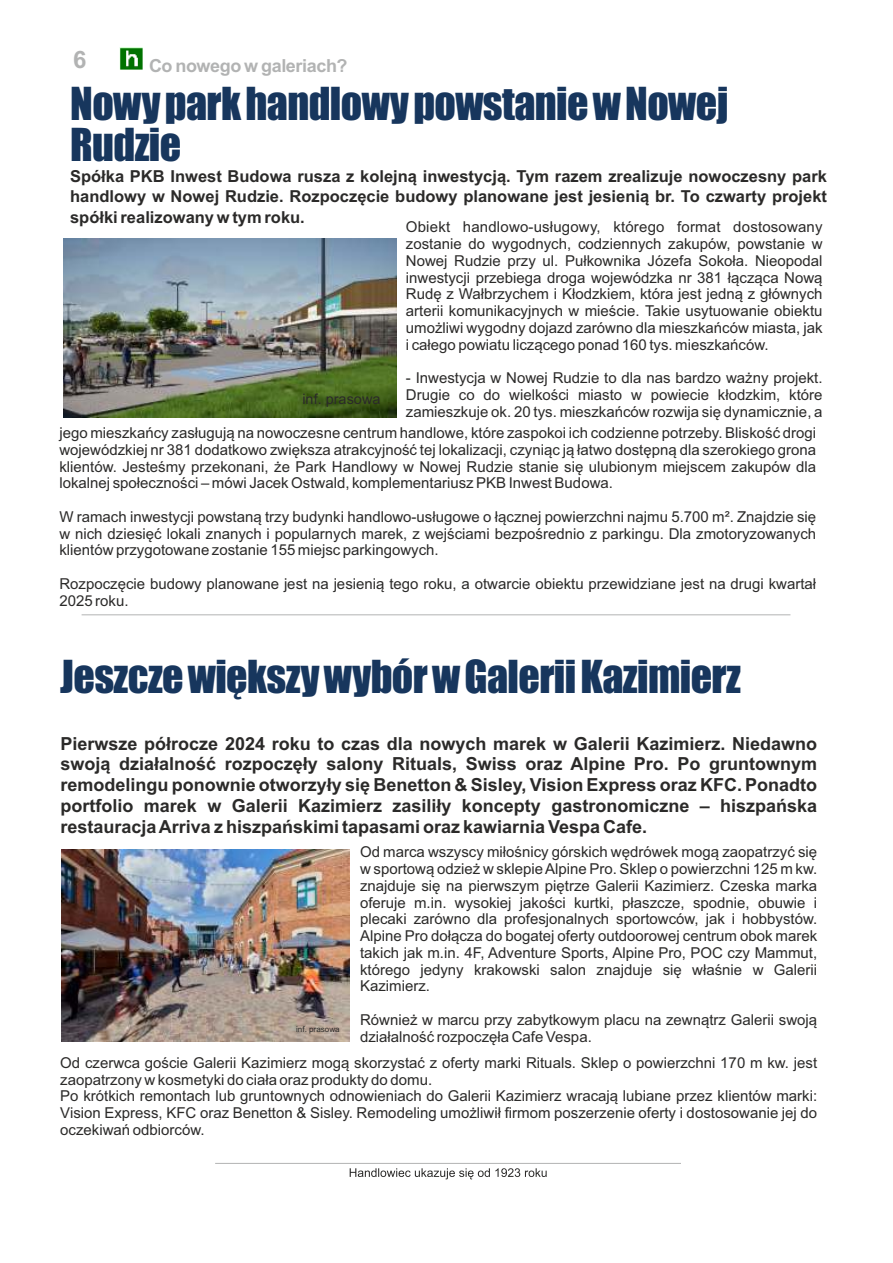
<style>
.page{position:relative;width:893px;height:1263px;background:#fff}
.page>*{position:absolute;margin:0;border:0;box-sizing:border-box;transform-origin:0 0}
.t1{font:42px/41px "Impact";letter-spacing:-.015em;color:#17365d}
.t2{font:700 24px "Arial";color:#b2b3b3}
.t3{font:700 18px/20.7px "Arial";color:#2b2a29;text-align:justify}
.t4{font:700 18px "Arial";letter-spacing:-.02em;color:#b2b3b3}
.t5{font:700 16.5px/20.7px "Arial";color:#2b2a29;text-align:justify}
.t6{font:15px/16.8px "Arial";color:#2b2a29;text-align:justify}
.t7{font:14.55px "Arial";color:#2b2a29}
.t8{font:8.1px "Arial";color:#2b2a29}
</style>
<div class="page">
<img style="left:120px;top:47px;width:23px;height:23px">
<hr style="left:215px;top:1163px;width:466px;height:1px;background:#b2b3b3">
<svg style="left:350px;top:1168px;width:197px;height:11px"></svg>
<hr style="left:82px;top:615px;width:708px;height:1px;background:#b2b3b3">
<img style="left:64px;top:239px;width:333px;height:178px">
<img style="left:61px;top:849px;width:288px;height:192px">
<h2 class="t2" style="left:73px;top:51px;width:15px">6</h2>
<p class="t4" style="left:149px;top:59px;width:200px">Co nowego w galeriach?</p>
<h1 class="t1" style="left:70px;top:85px;width:660px">Nowy park handlowy powstanie w Nowej<br>Rudzie</h1>
<p class="t5" style="left:70px;top:167px;width:758px">Spółka PKB Inwest Budowa rusza z kolejną inwestycją. Tym razem zrealizuje nowoczesny park handlowy w Nowej Rudzie. Rozpoczęcie budowy planowane jest jesienią br. To czwarty projekt spółki realizowany w tym roku.</p>
<p class="t6" style="left:406px;top:220px;width:418px">Obiekt handlowo-usługowy, którego format dostosowany zostanie do wygodnych, codziennych zakupów, powstanie w Nowej Rudzie przy ul. Pułkownika Józefa Sokoła. Nieopodal inwestycji przebiega droga wojewódzka nr 381 łącząca Nową Rudę z Wałbrzychem i Kłodzkiem, która jest jedną z głównych arterii komunikacyjnych w mieście. Takie usytuowanie obiektu umożliwi wygodny dojazd zarówno dla mieszkańców miasta, jak i całego powiatu liczącego ponad 160 tys. mieszkańców.</p>
<p class="t6" style="left:406px;top:371px;width:418px">- Inwestycja w Nowej Rudzie to dla nas bardzo ważny projekt.<br>Drugie co do wielkości miasto w powiecie kłodzkim, które zamieszkuje ok. 20 tys. mieszkańców rozwija się dynamicznie, a</p>
<p class="t6" style="left:59px;top:426px;width:758px">jego mieszkańcy zasługują na nowoczesne centrum handlowe, które zaspokoi ich codzienne potrzeby. Bliskość drogi wojewódzkiej nr 381 dodatkowo zwiększa atrakcyjność tej lokalizacji, czyniąc ją łatwo dostępną dla szerokiego grona klientów. Jesteśmy przekonani, że Park Handlowy w Nowej Rudzie stanie się ulubionym miejscem zakupów dla lokalnej społeczności – mówi Jacek Ostwald, komplementariusz PKB Inwest Budowa.</p>
<p class="t7" style="left:302px;top:393px;width:80px">inf. prasowa</p>
<p class="t6" style="left:59px;top:510px;width:758px">W ramach inwestycji powstaną trzy budynki handlowo-usługowe o łącznej powierzchni najmu 5.700 m². Znajdzie się w nich dziesięć lokali znanych i popularnych marek, z wejściami bezpośrednio z parkingu. Dla zmotoryzowanych klientów przygotowane zostanie 155 miejsc parkingowych.</p>
<p class="t6" style="left:59px;top:577px;width:758px">Rozpoczęcie budowy planowane jest na jesienią tego roku, a otwarcie obiektu przewidziane jest na drugi kwartał<br>2025 roku.</p>
<h1 class="t1" style="left:60px;top:658px;width:682px">Jeszcze większy wybór w Galerii Kazimierz</h1>
<p class="t3" style="left:61px;top:735px;width:758px">Pierwsze półrocze 2024 roku to czas dla nowych marek w Galerii Kazimierz. Niedawno swoją działalność rozpoczęły salony Rituals, Swiss oraz Alpine Pro. Po gruntownym remodelingu ponownie otworzyły się Benetton &amp; Sisley, Vision Express oraz KFC. Ponadto portfolio marek w Galerii Kazimierz zasiliły koncepty gastronomiczne – hiszpańska restauracja Arriva z hiszpańskimi tapasami oraz kawiarnia Vespa Cafe.</p>
<p class="t6" style="left:360px;top:845px;width:459px">Od marca wszyscy miłośnicy górskich wędrówek mogą zaopatrzyć się w sportową odzież w sklepie Alpine Pro. Sklep o powierzchni 125 m kw. znajduje się na pierwszym piętrze Galerii Kazimierz. Czeska marka oferuje m.in. wysokiej jakości kurtki, płaszcze, spodnie, obuwie i plecaki zarówno dla profesjonalnych sportowców, jak i hobbystów.<br>Alpine Pro dołącza do bogatej oferty outdoorowej centrum obok marek takich jak m.in. 4F, Adventure Sports, Alpine Pro, POC czy Mammut, którego jedyny krakowski salon znajduje się właśnie w Galerii Kazimierz.</p>
<p class="t6" style="left:360px;top:1013px;width:459px">Również w marcu przy zabytkowym placu na zewnątrz Galerii swoją działalność rozpoczęła Cafe Vespa.</p>
<p class="t6" style="left:60px;top:1056px;width:758px;text-align:left">Od czerwca goście Galerii Kazimierz mogą skorzystać z oferty marki Rituals. Sklep o powierzchni 170 m kw. jest zaopatrzony w kosmetyki do ciała oraz produkty do domu.<br>Po krótkich remontach lub gruntownych odnowieniach do Galerii Kazimierz wracają lubiane przez klientów marki:<br>Vision Express, KFC oraz Benetton &amp; Sisley. Remodeling umożliwił firmom poszerzenie oferty i dostosowanie jej do oczekiwań odbiorców.</p>
<p class="t8" style="left:296px;top:1026px;width:45px">inf. prasowa</p>
</div>
